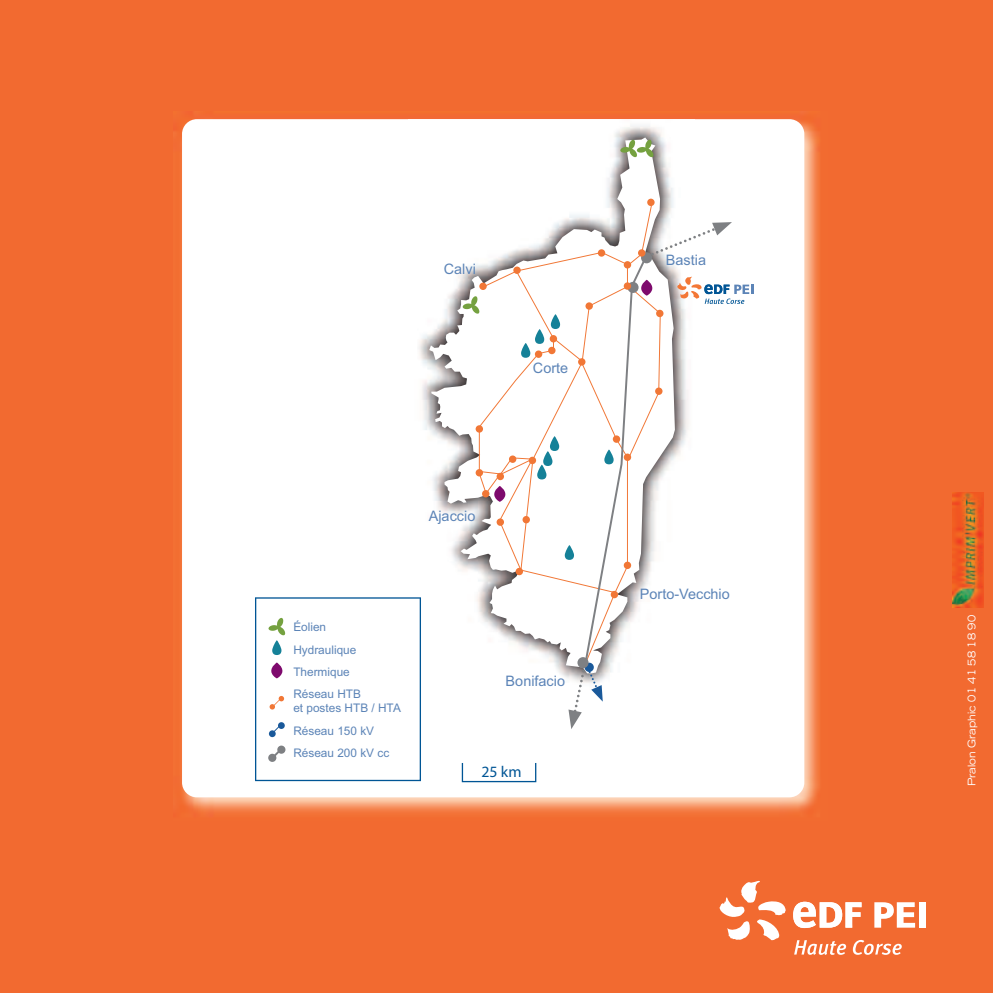
<style>
.page{position:relative;width:993px;height:993px;background:#fff}
.page>*{position:absolute;margin:0;border:0;box-sizing:border-box;transform-origin:0 0}
.t1{font:15.75px "Myriad Pro";color:#005595}
.t2{font:14.35px "Arial";color:#5c84b7}
.t3{font:11.9px/22.4px "Arial";color:#5c84b7}
.t4{font:expanded 10.5px "Trade Gothic LH";color:#fff;scale:.95 1}
</style>
<div class="page">
<div style="left:0;top:0;width:992px;height:992px;background:#f26a30"></div>
<svg style="left:719px;top:880px;width:66px;height:60px"></svg>
<svg style="left:874px;top:902px;width:40px;height:25px"></svg>
<div style="left:919px;top:901px;width:7px;height:26px;background:#fff"></div>
<svg style="left:793px;top:901px;width:68px;height:26px"></svg>
<svg style="left:794px;top:940px;width:51px;height:14px"></svg>
<svg style="left:852px;top:940px;width:49px;height:14px"></svg>
<img style="left:952px;top:492px;width:30px;height:115px">
<img style="left:181px;top:111px;width:639px;height:704px">
<div style="left:182px;top:119px;width:622px;height:678px;background:#fff;border-radius:15px"></div>
<img style="left:419px;top:119px;width:243px;height:311px">
<svg style="left:429px;top:137px;width:245px;height:432px"></svg>
<svg style="left:620px;top:139px;width:33px;height:19px"></svg>
<div style="left:647px;top:198px;width:7px;height:8px;background:#f17736;border-radius:50%"></div>
<svg style="left:461px;top:763px;width:75px;height:19px"></svg>
<svg style="left:255px;top:597px;width:166px;height:183px"></svg>
<svg style="left:462px;top:202px;width:291px;height:527px"></svg>
<p class="t2" style="left:443px;top:260px;width:34px">Calvi</p>
<p class="t2" style="left:532px;top:358px;width:37px">Corte</p>
<p class="t2" style="left:428px;top:506px;width:48px">Ajaccio</p>
<p class="t3" style="left:293px;top:615px;width:69px">Éolien<br>Hydraulique<br>Thermique<br>Réseau HTB</p>
<p class="t3" style="left:293px;top:697px;width:109px">et postes HTB / HTA<br>Réseau 150 kV<br>Réseau 200 kV cc</p>
<p class="t2" style="left:505px;top:671px;width:61px">Bonifacio</p>
<h1 class="t1" style="left:481px;top:765px;width:42px">25 km</h1>
<p class="t2" style="left:665px;top:250px;width:42px">Bastia</p>
<p class="t2" style="left:639px;top:584px;width:91px">Porto-Vecchio</p>
<p class="t4" style="left:967px;top:786px;width:182px;rotate:-90deg">Pralon Graphic 01 41 58 18 90</p>
</div>
